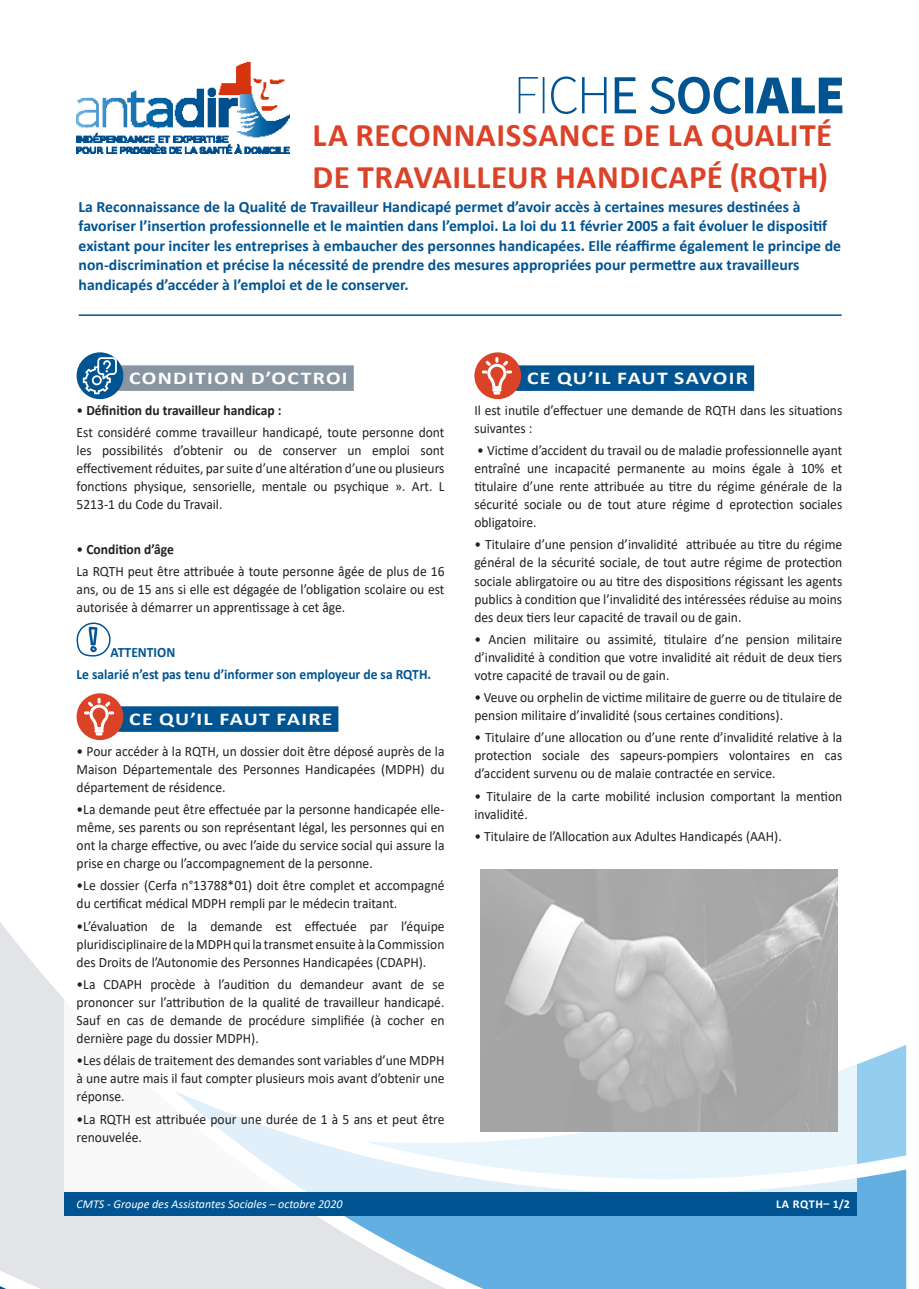
<style>
.page{position:relative;width:919px;height:1289px;background:#fff}
.page>*{position:absolute;margin:0;border:0;box-sizing:border-box;transform-origin:0 0}
.t1{font:700 33px/42px "Calibri";letter-spacing:.015em;color:#db4328}
.sous_titre_barette_g{font:700 18px "Calibri";letter-spacing:.06em;color:#fff;scale:1.2 1}
.texte_fiche{font:700 18px "Calibri";letter-spacing:.06em;color:#fff;scale:1.2 1}
.sous_titre_barette_b{font:700 18px "Calibri";letter-spacing:.055em;color:#fff;scale:1.2 1}
.Texte_chapeau{font:700 15.75px/19.5px "Calibri";color:#005492}
.texte_fiche-2{font:14.25px/18px "Calibri";color:#231f20;text-align:justify;scale:.95 1}
.texte_fiche-3{font:700 14.25px "Calibri";color:#005492;scale:.95 1}
.texte_fiche-4{font:700 14.25px "Calibri";color:#231f20;scale:.95 1}
.t2{font:italic 12px "Calibri";color:#fff}
.t3{font:700 12px "Calibri";letter-spacing:.055em;color:#fff}
.s1{font-weight:400}
</style>
<div class="page">
<svg style="left:0;top:733px;width:906px;height:555px"></svg>
<svg style="left:64px;top:861px;width:792px;height:330px"></svg>
<div style="left:64px;top:1191px;width:792px;height:24px;background:#005492"></div>
<img style="left:77px;top:63px;width:212px;height:90px">
<svg style="left:518px;top:76px;width:324px;height:38px"></svg>
<div style="left:118px;top:365px;width:236px;height:26px;background:#8996a1"></div>
<div style="left:118px;top:706px;width:220px;height:25px;background:#005492"></div>
<div style="left:77px;top:352px;width:46px;height:47px;background:#005492;border-radius:50%"></div>
<svg style="left:83px;top:357px;width:34px;height:37px"></svg>
<svg style="left:89px;top:626px;width:8px;height:26px"></svg>
<div style="left:77px;top:622px;width:34px;height:34px;border:2px solid #005492;border-radius:50%"></div>
<div style="left:77px;top:693px;width:46px;height:47px;background:#db4328;border-radius:50%"></div>
<svg style="left:84px;top:698px;width:30px;height:37px"></svg>
<div style="left:516px;top:365px;width:238px;height:26px;background:#005492"></div>
<div style="left:474px;top:352px;width:47px;height:47px;background:#db4328;border-radius:50%"></div>
<svg style="left:482px;top:357px;width:30px;height:37px"></svg>
<hr style="left:79px;top:314px;width:762px;height:2px;background:#005492">
<img style="left:480px;top:870px;width:357px;height:261px">
<p class="t1" style="left:312px;top:113px;width:521px">LA RECONNAISSANCE DE LA QUALITÉ<br>DE TRAVAILLEUR HANDICAPÉ (RQTH)</p>
<p class="Texte_chapeau" style="left:79px;top:196px;width:763px">La Reconnaissance de la Qualité de Travailleur Handicapé permet d’avoir accès à certaines mesures destinées à favoriser l’insertion professionnelle et le maintien dans l’emploi. La loi du 11 février 2005 a fait évoluer le dispositif existant pour inciter les entreprises à embaucher des personnes handicapées. Elle réaffirme également le principe de non-discrimination et précise la nécessité de prendre des mesures appropriées pour permettre aux travailleurs handicapés d’accéder à l’emploi et de le conserver.</p>
<p class="sous_titre_barette_g" style="left:129px;top:365px;width:183px">CONDITION D’OCTROI</p>
<p class="texte_fiche-4" style="left:77px;top:400px;width:217px"><span class="s1">•</span> Définition du travailleur handicap :</p>
<p class="texte_fiche-2" style="left:77px;top:423px;width:389px">Est considéré comme travailleur handicapé, toute personne dont les possibilités d’obtenir ou de conserver un emploi sont effectivement réduites, par suite d’une altération d’une ou plusieurs fonctions physique, sensorielle, mentale ou psychique ». Art. L 5213-1 du Code du Travail.</p>
<p class="texte_fiche-4" style="left:77px;top:539px;width:104px"><span class="s1">•</span> Condition d’âge</p>
<p class="texte_fiche-2" style="left:77px;top:562px;width:389px">La RQTH peut être attribuée à toute personne âgée de plus de 16 ans, ou de 15 ans si elle est dégagée de l’obligation scolaire ou est autorisée à démarrer un apprentissage à cet âge.</p>
<p class="texte_fiche-3" style="left:111px;top:641px;width:70px">ATTENTION</p>
<p class="texte_fiche-3" style="left:77px;top:664px;width:375px">Le salarié n’est pas tenu d’informer son employeur de sa RQTH.</p>
<p class="sous_titre_barette_b" style="left:129px;top:706px;width:171px">CE QU’IL FAUT FAIRE</p>
<p class="texte_fiche-2" style="left:77px;top:741px;width:389px">• Pour accéder à la RQTH, un dossier doit être déposé auprès de la Maison Départementale des Personnes Handicapées (MDPH) du département de résidence.</p>
<p class="texte_fiche-2" style="left:77px;top:800px;width:389px">•La demande peut être effectuée par la personne handicapée elle&shy;même, ses parents ou son représentant légal, les personnes qui en ont la charge effective, ou avec l’aide du service social qui assure la prise en charge ou l’accompagnement de la personne.</p>
<p class="texte_fiche-2" style="left:77px;top:876px;width:389px">•Le dossier (Cerfa n°13788*01) doit être complet et accompagné du certificat médical MDPH rempli par le médecin traitant.</p>
<p class="texte_fiche-2" style="left:77px;top:916px;width:389px">•L’évaluation de la demande est effectuée par l’équipe pluridisciplinaire de la MDPH qui la transmet ensuite à la Commission des Droits de l’Autonomie des Personnes Handicapées (CDAPH).</p>
<p class="texte_fiche-2" style="left:77px;top:974px;width:389px">•La CDAPH procède à l’audition du demandeur avant de se prononcer sur l’attribution de la qualité de travailleur handicapé.<br>Sauf en cas de demande de procédure simplifiée (à cocher en dernière page du dossier MDPH).</p>
<p class="texte_fiche-2" style="left:77px;top:1051px;width:389px">•Les délais de traitement des demandes sont variables d’une MDPH à une autre mais il faut compter plusieurs mois avant d’obtenir une réponse.</p>
<p class="texte_fiche-2" style="left:77px;top:1109px;width:389px">•La RQTH est attribuée pour une durée de 1 à 5 ans et peut être renouvelée.</p>
<p class="texte_fiche" style="left:527px;top:365px;width:186px">CE QU’IL FAUT SAVOIR</p>
<p class="texte_fiche-2" style="left:474px;top:401px;width:389px">Il est inutile d’effectuer une demande de RQTH dans les situations suivantes :</p>
<p class="texte_fiche-2" style="left:474px;top:441px;width:389px">• Victime d’accident du travail ou de maladie professionnelle ayant entraîné une incapacité permanente au moins égale à 10% et titulaire d’une rente attribuée au titre du régime générale de la sécurité sociale ou de tout ature régime d eprotection sociales obligatoire.</p>
<p class="texte_fiche-2" style="left:474px;top:535px;width:389px">• Titulaire d’une pension d’invalidité attribuée au titre du régime général de la sécurité sociale, de tout autre régime de protection sociale ablirgatoire ou au titre des dispositions régissant les agents publics à condition que l’invalidité des intéressées réduise au moins des deux tiers leur capacité de travail ou de gain.</p>
<p class="texte_fiche-2" style="left:474px;top:629px;width:389px">• Ancien militaire ou assimité, titulaire d’ne pension militaire d’invalidité à condition que votre invalidité ait réduit de deux tiers votre capacité de travail ou de gain.</p>
<p class="texte_fiche-2" style="left:474px;top:688px;width:389px">• Veuve ou orphelin de victime militaire de guerre ou de titulaire de pension militaire d’invalidité (sous certaines conditions).</p>
<p class="texte_fiche-2" style="left:474px;top:728px;width:389px">• Titulaire d’une allocation ou d’une rente d’invalidité relative à la protection sociale des sapeurs-pompiers volontaires en cas d’accident survenu ou de malaie contractée en service.</p>
<p class="texte_fiche-2" style="left:474px;top:786px;width:389px">• Titulaire de la carte mobilité inclusion comportant la mention invalidité.</p>
<p class="texte_fiche-2" style="left:474px;top:826px;width:325px">• Titulaire de l’Allocation aux Adultes Handicapés (AAH).</p>
<p class="t2" style="left:77px;top:1195px;width:267px">CMTS - Groupe des Assistantes Sociales – octobre 2020</p>
<p class="t3" style="left:776px;top:1195px;width:75px">LA RQTH– 1/2</p>
</div>
